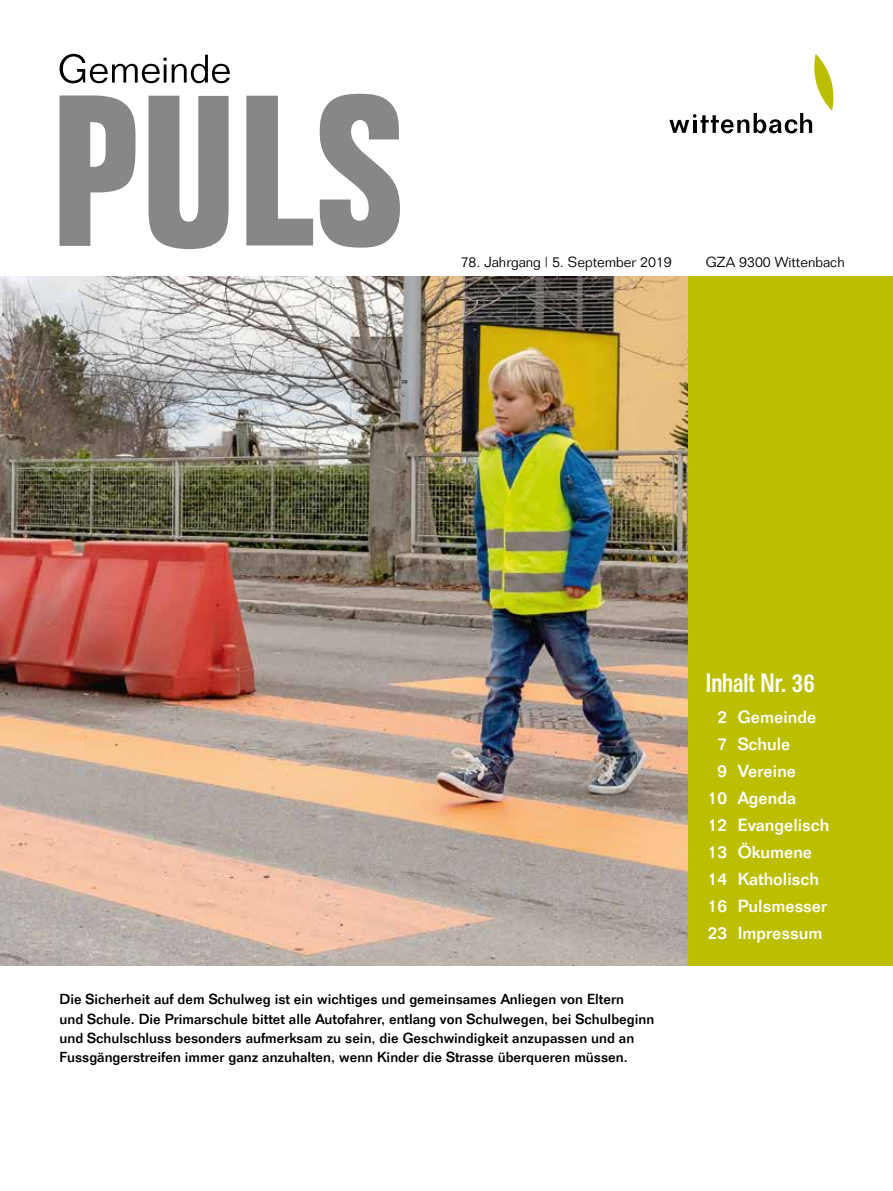
<style>
.page{position:relative;width:893px;height:1191px;background:#fff}
.page>*{position:absolute;margin:0;border:0;box-sizing:border-box;transform-origin:0 0}
.t1{font:500 26.25px "Folio Condensed BQ";color:#fff}
.t2{font:500 17.25px "Folio";color:#fff}
.t3{font:500 14.25px/19.4px "Folio";color:#000}
.t4{font:300 14.25px "Folio";color:#000}
</style>
<div class="page">
<svg style="left:60px;top:95px;width:75px;height:151px"></svg>
<svg style="left:149px;top:96px;width:80px;height:153px"></svg>
<svg style="left:246px;top:96px;width:67px;height:149px"></svg>
<svg style="left:319px;top:94px;width:81px;height:154px"></svg>
<svg style="left:60px;top:54px;width:170px;height:29px"></svg>
<svg style="left:669px;top:54px;width:164px;height:79px"></svg>
<img style="left:0;top:276px;width:689px;height:689px">
<div style="left:689px;top:276px;width:204px;height:689px;background:#bcbe00"></div>
<p class="t4" style="left:461px;top:254px;width:213px">78. Jahrgang | 5. September 2019</p>
<p class="t4" style="left:706px;top:254px;width:140px">GZA 9300 Wittenbach</p>
<p class="t3" style="left:60px;top:989px;width:596px">Die Sicherheit auf dem Schulweg ist ein wichtiges und gemeinsames Anliegen von Eltern<br>und Schule. Die Primarschule bittet alle Autofahrer, entlang von Schulwegen, bei Schulbeginn und Schulschluss besonders aufmerksam zu sein, die Geschwindigkeit anzupassen und an Fussgängerstreifen immer ganz anzuhalten, wenn Kinder die Strasse überqueren müssen.</p>
<h1 class="t1" style="left:706px;top:668px;width:110px">Inhalt Nr. 36</h1>
<p class="t2" style="left:717px;top:706px;width:100px">2 Gemeinde</p>
<p class="t2" style="left:717px;top:733px;width:74px">7 Schule</p>
<p class="t2" style="left:717px;top:760px;width:80px">9 Vereine</p>
<p class="t2" style="left:708px;top:787px;width:89px">10 Agenda</p>
<p class="t2" style="left:708px;top:814px;width:123px">12 Evangelisch</p>
<p class="t2" style="left:708px;top:841px;width:106px">13 Ökumene</p>
<p class="t2" style="left:708px;top:868px;width:113px">14 Katholisch</p>
<p class="t2" style="left:708px;top:895px;width:121px">16 Pulsmesser</p>
<p class="t2" style="left:708px;top:922px;width:116px">23 Impressum</p>
</div>
